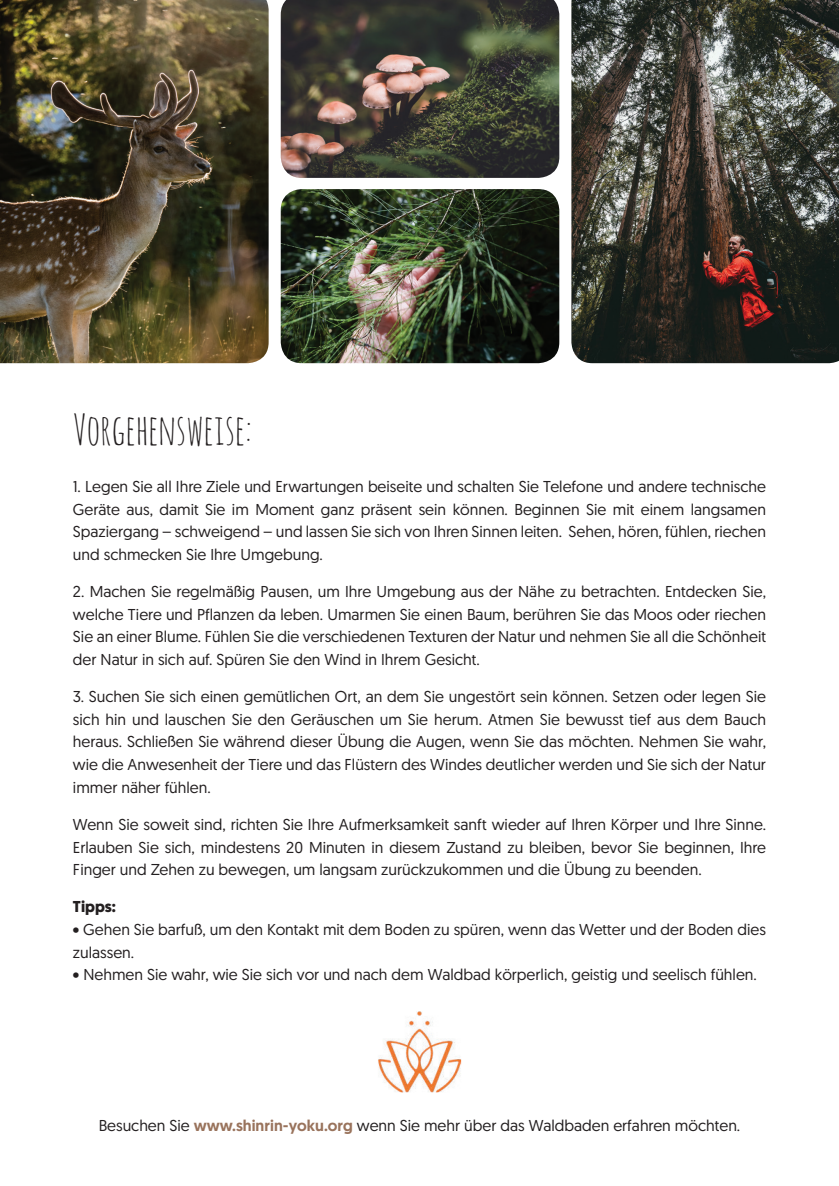
<style>
.page{position:relative;width:839px;height:1186px;background:#fff}
.page>*{position:absolute;margin:0;border:0;box-sizing:border-box;transform-origin:0 0}
.t1{font:42px "Amatic SC";color:#231f20}
.t2{font:15.75px/22.8px "Geomanist";color:#231f20;text-align:justify}
.t3{font:700 15.75px "Geomanist";color:#231f20}
.s1{font-weight:500;color:#99735c}
</style>
<div class="page">
<img style="left:0;top:0;width:268px;height:363px">
<img style="left:281px;top:0;width:278px;height:178px">
<img style="left:281px;top:189px;width:278px;height:174px">
<img style="left:571px;top:0;width:267px;height:363px">
<img style="left:378px;top:1011px;width:83px;height:81px">
<p class="t1" style="left:73px;top:402px;width:181px">Vorgehensweise:</p>
<p class="t2" style="left:73px;top:474px;width:694px">1. Legen Sie all Ihre Ziele und Erwartungen beiseite und schalten Sie Telefone und andere technische Geräte aus, damit Sie im Moment ganz präsent sein können. Beginnen Sie mit einem langsamen Spaziergang – schweigend – und lassen Sie sich von Ihren Sinnen leiten. Sehen, hören, fühlen, riechen und schmecken Sie Ihre Umgebung.</p>
<p class="t2" style="left:73px;top:579px;width:694px">2. Machen Sie regelmäßig Pausen, um Ihre Umgebung aus der Nähe zu betrachten. Entdecken Sie, welche Tiere und Pflanzen da leben. Umarmen Sie einen Baum, berühren Sie das Moos oder riechen Sie an einer Blume. Fühlen Sie die verschiedenen Texturen der Natur und nehmen Sie all die Schönheit der Natur in sich auf. Spüren Sie den Wind in Ihrem Gesicht.</p>
<p class="t2" style="left:73px;top:684px;width:694px">3. Suchen Sie sich einen gemütlichen Ort, an dem Sie ungestört sein können. Setzen oder legen Sie sich hin und lauschen Sie den Geräuschen um Sie herum. Atmen Sie bewusst tief aus dem Bauch heraus. Schließen Sie während dieser Übung die Augen, wenn Sie das möchten. Nehmen Sie wahr, wie die Anwesenheit der Tiere und das Flüstern des Windes deutlicher werden und Sie sich der Natur immer näher fühlen.</p>
<p class="t2" style="left:73px;top:812px;width:694px">Wenn Sie soweit sind, richten Sie Ihre Aufmerksamkeit sanft wieder auf Ihren Körper und Ihre Sinne.<br>Erlauben Sie sich, mindestens 20 Minuten in diesem Zustand zu bleiben, bevor Sie beginnen, Ihre Finger und Zehen zu bewegen, um langsam zurückzukommen und die Übung zu beenden.</p>
<p class="t3" style="left:73px;top:896px;width:44px">Tipps:</p>
<p class="t2" style="left:73px;top:917px;width:694px">• Gehen Sie barfuß, um den Kontakt mit dem Boden zu spüren, wenn das Wetter und der Boden dies zulassen.</p>
<p class="t2" style="left:73px;top:963px;width:685px">• Nehmen Sie wahr, wie Sie sich vor und nach dem Waldbad körperlich, geistig und seelisch fühlen.</p>
<p class="t2" style="left:99px;top:1114px;width:643px">Besuchen Sie <span class="s1">www.shinrin-yoku.org</span> wenn Sie mehr über das Waldbaden erfahren möchten.</p>
</div>
